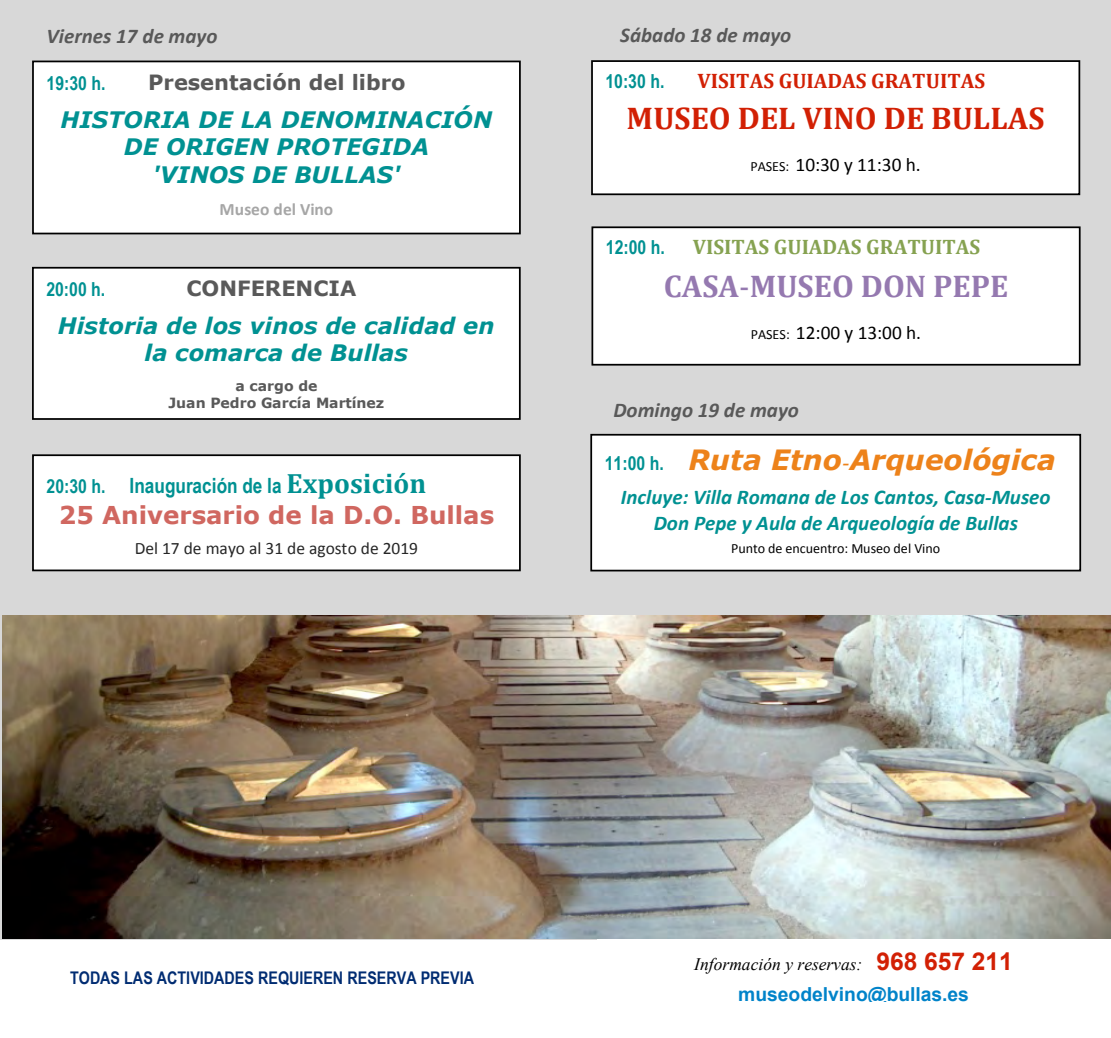
<style>
.page{position:relative;width:1111px;height:1038px;background:#fff}
.page>*{position:absolute;margin:0;border:0;box-sizing:border-box;transform-origin:0 0}
.t1{font:700 31.5px "Cambria";color:#d22004}
.t2{font:700 31.5px "Cambria";color:#9579b0}
.t3{font:italic 700 28px "Verdana";color:#ed821a}
.t4{font:700 24.5px "Verdana";color:#d06760}
.t5{font:italic 700 22.75px/27.7px "Verdana";color:#009192;text-align:center}
.t6{font:italic 700 21px/25.6px "Calibri";color:#009192;text-align:center}
.t7{font:italic 700 21px "Calibri";color:#595959}
.t8{font:700 21px "Arial Narrow";color:#009192}
.t9{font:700 21px "Verdana";color:#595959}
.t10{font:700 21px "Cambria";color:#86a251}
.t11{font:700 21px "Cambria";color:#d22004}
.t12{font:19.25px "Calibri";color:#000}
.t13{font:700 19.25px "Arial Narrow";color:#009192}
.t14{font:700 19.25px "Arial";color:#0083c9}
.t15{font:700 17.5px "Arial Narrow";color:#002c72}
.t16{font:italic 17.5px "Times New Roman";color:#000}
.t17{font:17.5px "Calibri";color:#262626}
.t18{font:700 17.5px "Calibri";letter-spacing:.005em;color:#a6a6a6}
.t19{font:700 14px/17px "Verdana";color:#595959;text-align:center}
.t20{font:14px "Calibri";letter-spacing:-.005em;color:#000}
.s1{font-size:19.25px}
.s2{font-family:"Cambria";font-size:28px}
.s3{font-size:14px}
.s4{font-weight:400}
.s5{font-family:"Arial Narrow";font-style:normal;font-size:19.25px;color:#009192}
.s6{font-weight:400;font-size:17.5px}
.s7{font-family:"Arial";font-weight:700;font-style:normal;font-size:24.5px;color:#d22004}
</style>
<div class="page">
<div style="left:0;top:0;width:1110px;height:939px;background:#d8d8d8"></div>
<div style="left:33px;top:61px;width:487px;height:172px;background:#fff"></div>
<div style="left:32px;top:61px;width:489px;height:173px;border:2px solid #000"></div>
<div style="left:33px;top:455px;width:487px;height:115px;background:#fff"></div>
<div style="left:32px;top:454px;width:489px;height:117px;border:2px solid #000"></div>
<div style="left:33px;top:268px;width:487px;height:151px;background:#fff"></div>
<div style="left:32px;top:267px;width:489px;height:153px;border:2px solid #000"></div>
<div style="left:592px;top:227px;width:488px;height:138px;background:#fff"></div>
<div style="left:591px;top:226px;width:489px;height:139px;border:2px solid #000"></div>
<div style="left:592px;top:61px;width:487px;height:133px;background:#fff"></div>
<div style="left:591px;top:60px;width:489px;height:135px;border:2px solid #000"></div>
<img style="left:2px;top:615px;width:1109px;height:324px">
<div style="left:591px;top:435px;width:489px;height:135px;background:#fff"></div>
<div style="left:590px;top:434px;width:491px;height:137px;border:2px solid #000"></div>
<p class="t7" style="left:47px;top:23px;width:172px">Viernes 17 de mayo</p>
<p class="t7" style="left:620px;top:22px;width:173px">Sábado 18 de mayo</p>
<p class="t13" style="left:47px;top:68px;width:61px">19:30 h.</p>
<p class="t9" style="left:148px;top:67px;width:259px">Presentación del libro</p>
<p class="t5" style="left:61px;top:105px;width:433px">HISTORIA DE LA DENOMINACIÓN<br>DE ORIGEN PROTEGIDA<br>'VINOS DE BULLAS'</p>
<p class="t18" style="left:220px;top:198px;width:115px">Museo del Vino</p>
<p class="t13" style="left:46px;top:275px;width:61px">20:00 h.</p>
<p class="t9" style="left:186px;top:273px;width:172px">CONFERENCIA</p>
<p class="t5" style="left:58px;top:311px;width:438px">Historia de los vinos de calidad en la comarca de Bullas</p>
<p class="t19" style="left:168px;top:377px;width:217px">a cargo de<br>Juan Pedro García Martínez</p>
<p class="t8" style="left:47px;top:469px;width:381px"><span class="s1">20:30 h.</span> Inauguración de la <span class="s2">Exposición</span></p>
<p class="t4" style="left:59px;top:497px;width:437px">25 Aniversario de la D.O. Bullas</p>
<p class="t17" style="left:135px;top:537px;width:285px">Del 17 de mayo al 31 de agosto de 2019</p>
<p class="t13" style="left:605px;top:67px;width:60px">10:30 h.</p>
<p class="t11" style="left:698px;top:66px;width:289px">VISITAS GUIADAS GRATUITAS</p>
<h1 class="t1" style="left:627px;top:96px;width:419px">MUSEO DEL VINO DE BULLAS</h1>
<p class="t12" style="left:750px;top:152px;width:172px"><span class="s3">PASES:</span> 10:30 y 11:30 h.</p>
<p class="t13" style="left:606px;top:233px;width:60px">12:00 h.</p>
<p class="t10" style="left:693px;top:232px;width:289px">VISITAS GUIADAS GRATUITAS</p>
<h1 class="t2" style="left:664px;top:264px;width:346px">CASA<span class="s4">-</span>MUSEO DON PEPE</h1>
<p class="t12" style="left:751px;top:320px;width:172px"><span class="s3">PASES:</span> 12:00 y 13:00 h.</p>
<p class="t7" style="left:613px;top:397px;width:187px">Domingo 19 de mayo</p>
<p class="t3" style="left:605px;top:440px;width:452px"><span class="s5">11:00 h.</span> Ruta Etno<span class="s6">-</span>Arqueológica</p>
<p class="t6" style="left:621px;top:484px;width:431px">Incluye: Villa Romana de Los Cantos, Casa-Museo<br>Don Pepe y Aula de Arqueología de Bullas</p>
<p class="t20" style="left:731px;top:539px;width:211px">Punto de encuentro: Museo del Vino</p>
<p class="t15" style="left:70px;top:964px;width:405px">TODAS LAS ACTIVIDADES REQUIEREN RESERVA PREVIA</p>
<p class="t16" style="left:694px;top:952px;width:320px">Información y reservas: <span class="s7">968 657 211</span></p>
<p class="t14" style="left:738px;top:982px;width:232px">museodelvino@bullas.es</p>
</div>
